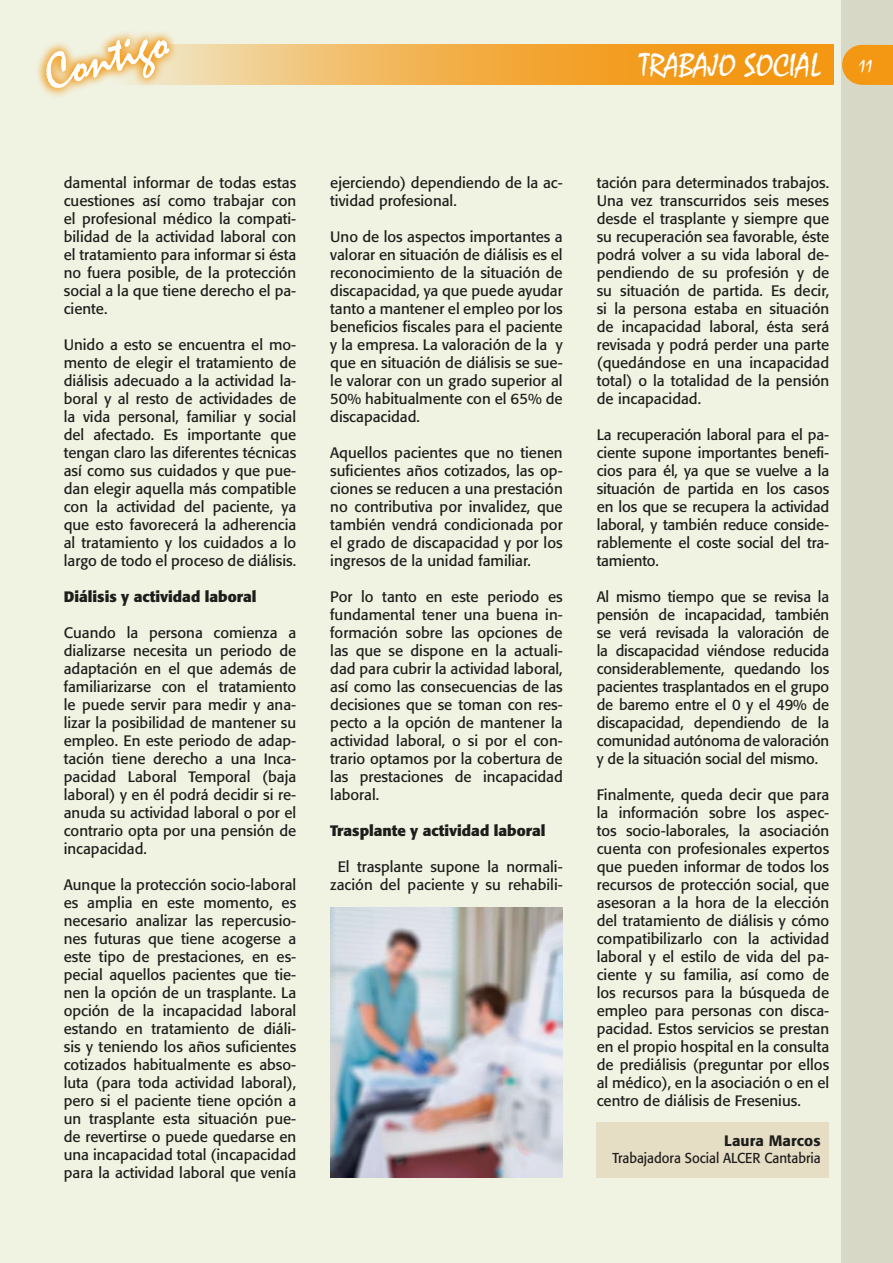
<style>
.page{position:relative;width:893px;height:1263px;background:#f0f3e2}
.page>*{position:absolute;margin:0;border:0;box-sizing:border-box;transform-origin:0 0}
.t1{font:51px "Mistral";color:#fff}
.t2{font:33px "Mistral";color:#fff}
.t3{font:18px "Mistral";color:#fff}
.t4{font:15px/18px "Formata";color:#1d1d1b;text-align:justify}
.t5{font:700 15px "Formata";color:#1d1d1b}
.t6{font:500 15px "Formata";letter-spacing:.01em;color:#1d1d1b}
.t7{font:14.25px "Formata";color:#1d1d1b;scale:.93 1}
</style>
<div class="page">
<div style="left:842px;top:0;width:51px;height:1263px;background:#d7d9c6"></div>
<svg style="left:842px;top:45px;width:51px;height:40px;background:#f19c21"></svg>
<svg style="left:188px;top:45px;width:645px;height:40px;background:#f2ae46"></svg>
<svg style="left:37px;top:32px;width:151px;height:65px"></svg>
<div style="left:597px;top:1122px;width:232px;height:55px;background:#e6ddc5"></div>
<img style="left:330px;top:908px;width:233px;height:270px">
<h1 class="t1" style="left:37px;top:45px;width:127px;rotate:-16deg">Contigo</h1>
<h2 class="t2" style="left:640px;top:45px;width:182px">TRABAJO SOCIAL</h2>
<p class="t3" style="left:859px;top:54px;width:15px">11</p>
<p class="t4" style="left:64px;top:174px;width:234px">damental informar de todas estas cuestiones así como trabajar con el profesional médico la compati&shy;bilidad de la actividad laboral con el tratamiento para informar si ésta no fuera posible, de la protección social a la que tiene derecho el pa&shy;ciente.</p>
<p class="t4" style="left:64px;top:336px;width:234px">Unido a esto se encuentra el mo&shy;mento de elegir el tratamiento de diálisis adecuado a la actividad la&shy;boral y al resto de actividades de la vida personal, familiar y social del afectado. Es importante que tengan claro las diferentes técnicas así como sus cuidados y que pue&shy;dan elegir aquella más compatible con la actividad del paciente, ya que esto favorecerá la adherencia al tratamiento y los cuidados a lo largo de todo el proceso de diálisis.</p>
<p class="t5" style="left:64px;top:587px;width:194px">Diálisis y actividad laboral</p>
<p class="t4" style="left:64px;top:624px;width:234px">Cuando la persona comienza a dializarse necesita un periodo de adaptación en el que además de familiarizarse con el tratamiento le puede servir para medir y ana&shy;lizar la posibilidad de mantener su empleo. En este periodo de adap&shy;tación tiene derecho a una Inca&shy;pacidad Laboral Temporal (baja laboral) y en él podrá decidir si re&shy;anuda su actividad laboral o por el contrario opta por una pensión de incapacidad.</p>
<p class="t4" style="left:64px;top:876px;width:234px">Aunque la protección socio-laboral es amplia en este momento, es necesario analizar las repercusio&shy;nes futuras que tiene acogerse a este tipo de prestaciones, en es&shy;pecial aquellos pacientes que tie&shy;nen la opción de un trasplante. La opción de la incapacidad laboral estando en tratamiento de diáli&shy;sis y teniendo los años suficientes cotizados habitualmente es abso&shy;luta (para toda actividad laboral), pero si el paciente tiene opción a un trasplante esta situación pue&shy;de revertirse o puede quedarse en una incapacidad total (incapacidad para la actividad laboral que venía</p>
<p class="t4" style="left:330px;top:174px;width:234px">ejerciendo) dependiendo de la ac&shy;tividad profesional.</p>
<p class="t4" style="left:330px;top:228px;width:234px">Uno de los aspectos importantes a valorar en situación de diálisis es el reconocimiento de la situación de discapacidad, ya que puede ayudar tanto a mantener el empleo por los beneficios fiscales para el paciente y la empresa. La valoración de la y que en situación de diálisis se sue&shy;le valorar con un grado superior al 50% habitualmente con el 65% de discapacidad.</p>
<p class="t4" style="left:330px;top:444px;width:234px">Aquellos pacientes que no tienen suficientes años cotizados, las op&shy;ciones se reducen a una prestación no contributiva por invalidez, que también vendrá condicionada por el grado de discapacidad y por los ingresos de la unidad familiar.</p>
<p class="t4" style="left:330px;top:588px;width:234px">Por lo tanto en este periodo es fundamental tener una buena in&shy;formación sobre las opciones de las que se dispone en la actuali&shy;dad para cubrir la actividad laboral, así como las consecuencias de las decisiones que se toman con res&shy;pecto a la opción de mantener la actividad laboral, o si por el con&shy;trario optamos por la cobertura de las prestaciones de incapacidad laboral.</p>
<p class="t5" style="left:330px;top:821px;width:217px">Trasplante y actividad laboral</p>
<p class="t4" style="left:330px;top:858px;width:234px;text-align:center">El trasplante supone la normali&shy;zación del paciente y su rehabili-</p>
<p class="t4" style="left:597px;top:174px;width:234px">tación para determinados trabajos.<br>Una vez transcurridos seis meses desde el trasplante y siempre que su recuperación sea favorable, éste podrá volver a su vida laboral de&shy;pendiendo de su profesión y de su situación de partida. Es decir, si la persona estaba en situación de incapacidad laboral, ésta será revisada y podrá perder una parte (quedándose en una incapacidad total) o la totalidad de la pensión de incapacidad.</p>
<p class="t4" style="left:597px;top:426px;width:234px">La recuperación laboral para el pa&shy;ciente supone importantes benefi&shy;cios para él, ya que se vuelve a la situación de partida en los casos en los que se recupera la actividad laboral, y también reduce conside&shy;rablemente el coste social del tra&shy;tamiento.</p>
<p class="t4" style="left:597px;top:588px;width:234px">Al mismo tiempo que se revisa la pensión de incapacidad, también se verá revisada la valoración de la discapacidad viéndose reducida considerablemente, quedando los pacientes trasplantados en el grupo de baremo entre el 0 y el 49% de discapacidad, dependiendo de la comunidad autónoma de valoración y de la situación social del mismo.</p>
<p class="t4" style="left:597px;top:786px;width:234px">Finalmente, queda decir que para la información sobre los aspec&shy;tos socio-laborales, la asociación cuenta con profesionales expertos que pueden informar de todos los recursos de protección social, que asesoran a la hora de la elección del tratamiento de diálisis y cómo compatibilizarlo con la actividad laboral y el estilo de vida del pa&shy;ciente y su familia, así como de los recursos para la búsqueda de empleo para personas con disca&shy;pacidad. Estos servicios se prestan en el propio hospital en la consulta de prediálisis (preguntar por ellos al médico), en la asociación o en el centro de diálisis de Fresenius.</p>
<p class="t6" style="left:724px;top:1131px;width:98px">Laura Marcos</p>
<p class="t7" style="left:612px;top:1149px;width:225px">Trabajadora Social ALCER Cantabria</p>
</div>
